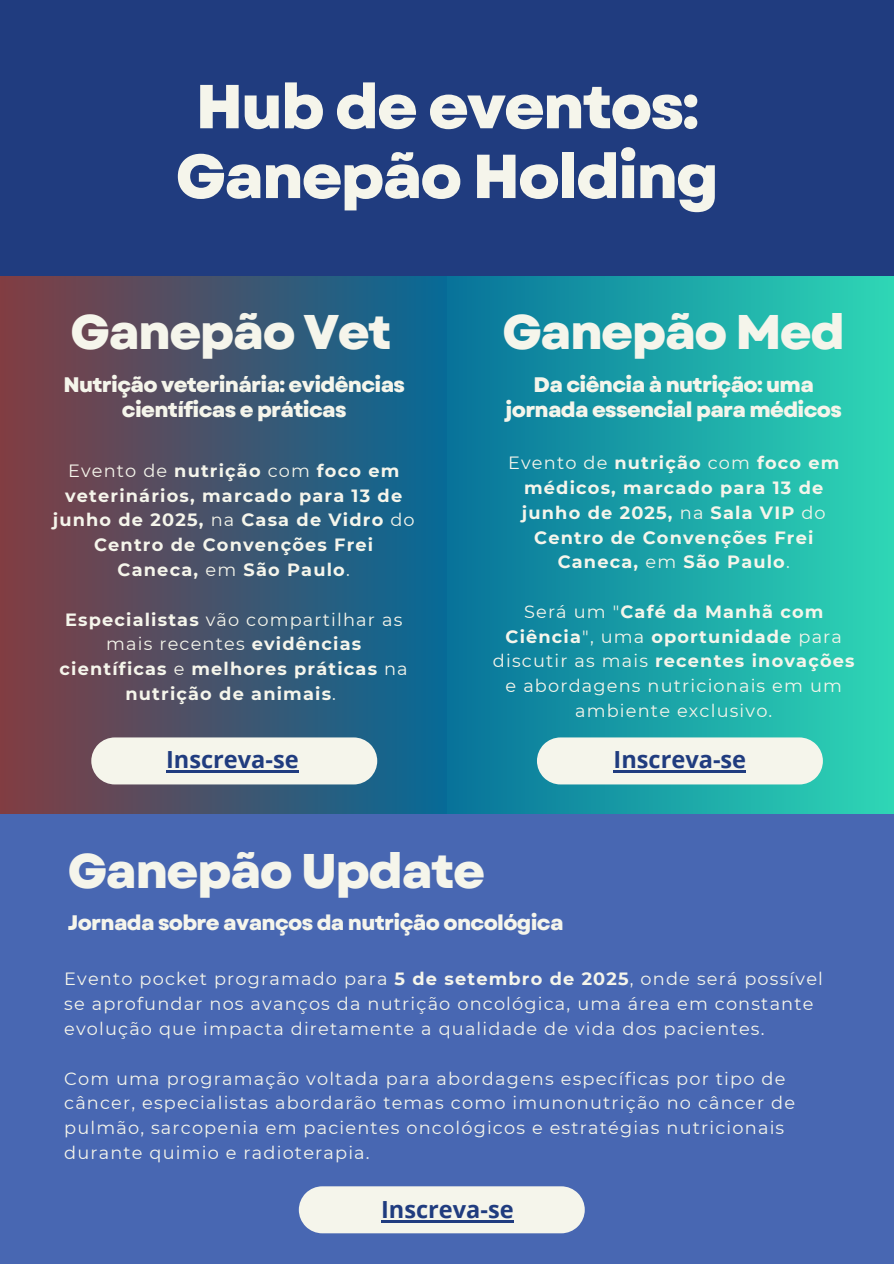
<style>
.page{position:relative;width:894px;height:1264px;background:#fff}
.page>*{position:absolute;margin:0;border:0;box-sizing:border-box;transform-origin:0 0}
.t1{font:800 61.95px/69.8px "Garet";letter-spacing:-.035em;color:#f5f5eb;text-align:center}
.t2{font:800 48.6px "Garet";letter-spacing:-.035em;color:#f5f5eb}
.t3{font:700 23.55px "Open Sans";color:#203c7f}
.t4{font:800 21px/24.8px "Garet";letter-spacing:-.035em;color:#f5f5eb;text-align:center}
.t5{font:17.7px/24.8px "Montserrat";letter-spacing:.065em;color:#f5f5eb}
.t6{font:700 17.7px/24.8px "Montserrat";letter-spacing:.065em;color:#f5f5eb;text-align:center}
.s1{font-weight:400}
.s2{font-weight:700}
</style>
<div class="page">
<div style="left:416px;top:275px;width:477px;height:672px;background:linear-gradient(to right,#056b98,#2fd7b5)"></div>
<div style="left:0;top:275px;width:446px;height:673px;background:linear-gradient(to right,#823d42,#076a97)"></div>
<div style="left:0;top:814px;width:893px;height:449px;background:#4867b2"></div>
<div style="left:0;top:0;width:893px;height:275px;background:#203c7f"></div>
<div style="left:91px;top:737px;width:286px;height:47px;background:#f5f5eb"></div>
<div style="left:537px;top:737px;width:285px;height:47px;background:#f5f5eb"></div>
<div style="left:299px;top:1186px;width:285px;height:47px;background:#f5f5eb"></div>
<hr style="left:166px;top:770px;width:133px;height:2px;background:#203c7f">
<hr style="left:613px;top:770px;width:133px;height:2px;background:#203c7f">
<hr style="left:381px;top:1219px;width:132px;height:3px;background:#203c7f">
<p class="t1" style="left:176px;top:72px;width:544px">Hub de eventos:<br>Ganepão Holding</p>
<h4 class="t2" style="left:71px;top:297px;width:322px">Ganepão Vet</h4>
<p class="t4" style="left:63px;top:373px;width:343px">Nutrição veterinária: evidências científicas e práticas</p>
<h3 class="t6" style="left:53px;top:458px;width:363px"><span class="s1">Evento de</span> nutrição <span class="s1">com</span> foco em veterinários, marcado para 13 de junho de 2025, <span class="s1">na</span> Casa de Vidro <span class="s1">do<br></span>Centro de Convenções Frei<br>Caneca, <span class="s1">em</span> São Paulo<span class="s1">.</span></h3>
<h2 class="t6" style="left:60px;top:607px;width:349px">Especialistas <span class="s1">vão compartilhar as mais recentes</span> evidências científicas <span class="s1">e</span> melhores práticas <span class="s1">na </span>nutrição de animais<span class="s1">.</span></h2>
<h4 class="t2" style="left:502px;top:297px;width:344px">Ganepão Med</h4>
<p class="t4" style="left:505px;top:373px;width:338px">Da ciência à nutrição: uma jornada essencial para médicos</p>
<h3 class="t6" style="left:508px;top:450px;width:333px"><span class="s1">Evento de</span> nutrição <span class="s1">com</span> foco em médicos, marcado para 13 de junho de 2025, <span class="s1">na</span> Sala VIP <span class="s1">do<br></span>Centro de Convenções Frei<br>Caneca, <span class="s1">em</span> São Paulo<span class="s1">.</span></h3>
<h2 class="t5" style="left:493px;top:599px;width:363px;text-align:center">Será um "<span class="s2">Café da Manhã com<br>Ciência</span>", uma <span class="s2">oportunidade</span> para discutir as mais <span class="s2">recentes inovações </span>e abordagens nutricionais em um ambiente exclusivo.</h2>
<p class="t3" style="left:166px;top:743px;width:134px">Inscreva-se</p>
<p class="t3" style="left:613px;top:743px;width:134px">Inscreva-se</p>
<p class="t2" style="left:68px;top:835px;width:419px">Ganepão Update</p>
<p class="t4" style="left:68px;top:910px;width:497px">Jornada sobre avanços da nutrição oncológica</p>
<h1 class="t5" style="left:64px;top:966px;width:760px">Evento pocket programado para <span class="s2">5 de setembro de 2025</span>, onde será possível</h1>
<h2 class="t5" style="left:64px;top:991px;width:750px">se aprofundar nos avanços da nutrição oncológica, uma área em constante evolução que impacta diretamente a qualidade de vida dos pacientes.</h2>
<h4 class="t5" style="left:64px;top:1065px;width:732px">Com uma programação voltada para abordagens específicas por tipo de câncer, especialistas abordarão temas como imunonutrição no câncer de pulmão, sarcopenia em pacientes oncológicos e estratégias nutricionais durante quimio e radioterapia.</h4>
<h3 class="t3" style="left:381px;top:1192px;width:134px">Inscreva-se</h3>
</div>
